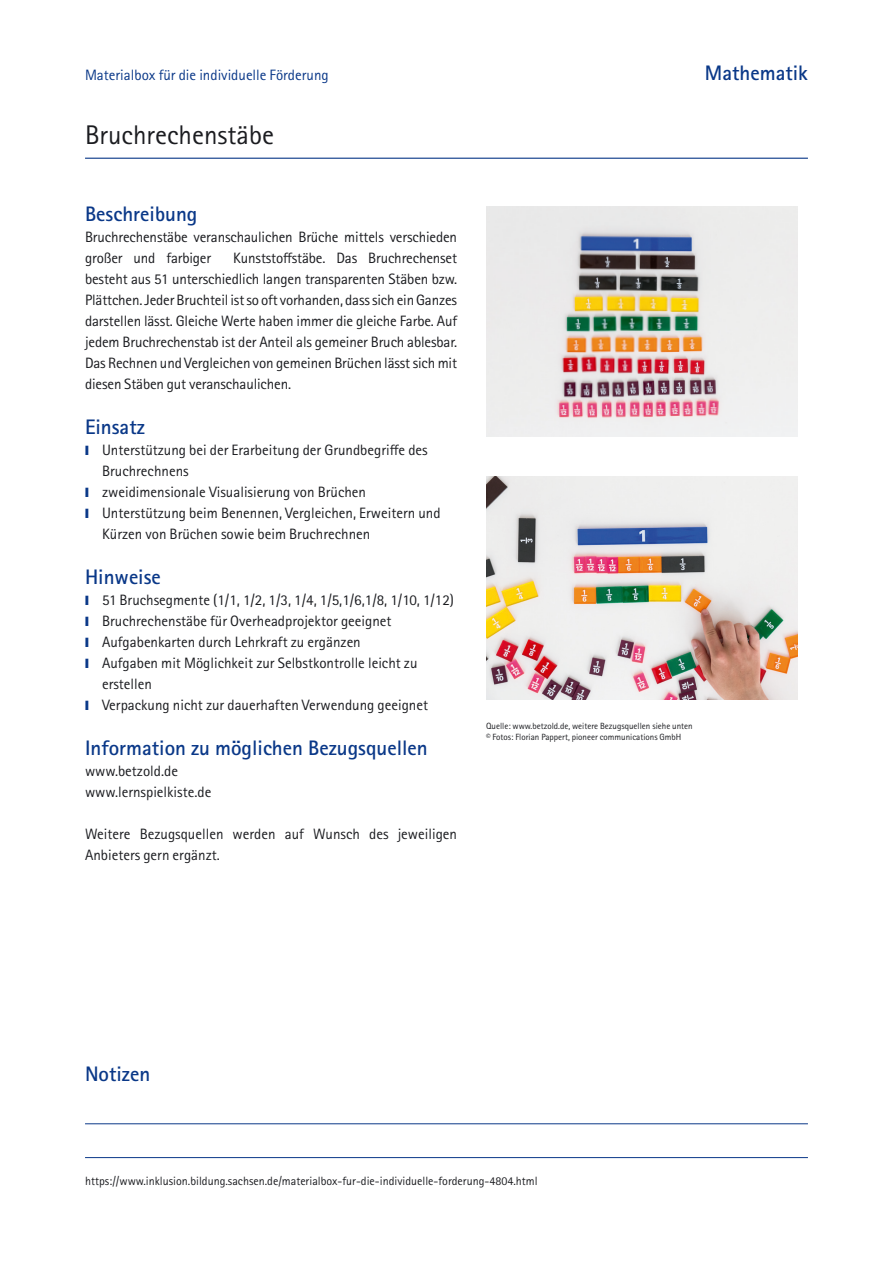
<style>
.page{position:relative;width:893px;height:1263px;background:#fff}
.page>*{position:absolute;margin:0;border:0;box-sizing:border-box;transform-origin:0 0}
.t1{font:27px "Rotis Sans Serif Pro";color:#1b1c20}
.t2{font:700 21px "Rotis Sans Serif Pro";color:#0a3888}
.t3{font:15px/21px "Rotis Sans Serif Pro";color:#1b1c20}
.t4{font:15px "Rotis Sans Serif Pro";color:#0a3888}
.t5{font:12px "Rotis Sans Serif Pro";color:#1b1c20}
.t6{font:9px/11.2px "Rotis Sans Serif Pro";color:#1b1c20}
.s1{color:#0a3888}
</style>
<div class="page">
<hr style="left:85px;top:1157px;width:723px;height:1px;background:#0a3888">
<hr style="left:85px;top:1123px;width:723px;height:1px;background:#0a3888">
<hr style="left:85px;top:158px;width:723px;height:1px;background:#0a3888">
<img style="left:486px;top:206px;width:311px;height:230px">
<img style="left:486px;top:476px;width:311px;height:224px">
<p class="t4" style="left:85px;top:66px;width:245px">Materialbox für die individuelle Förderung</p>
<h1 class="t1" style="left:85px;top:119px;width:190px">Bruchrechenstäbe</h1>
<h2 class="t2" style="left:85px;top:201px;width:114px">Beschreibung</h2>
<p class="t3" style="left:85px;top:226px;width:374px">Bruchrechenstäbe veranschaulichen Brüche mittels verschieden großer und farbiger</p>
<p class="t3" style="left:85px;top:247px;width:374px;text-align:justify;text-indent:148px">Kunststoffstäbe. Das Bruchrechenset besteht aus 51 unterschiedlich langen transparenten Stäben bzw.<br>Plättchen. Jeder Bruchteil ist so oft vorhanden, dass sich ein Ganzes darstellen lässt. Gleiche Werte haben immer die gleiche Farbe. Auf jedem Bruchrechenstab ist der Anteil als gemeiner Bruch ablesbar.<br>Das Rechnen und Vergleichen von gemeinen Brüchen lässt sich mit diesen Stäben gut veranschaulichen.</p>
<h2 class="t2" style="left:85px;top:414px;width:61px">Einsatz</h2>
<p class="t3" style="left:85px;top:439px;width:344px"><span class="s1">❙</span> Unterstützung bei der Erarbeitung der Grundbegriffe des</p>
<p class="t3" style="left:102px;top:460px;width:88px">Bruchrechnens</p>
<p class="t3" style="left:85px;top:481px;width:283px"><span class="s1">❙</span> zweidimensionale Visualisierung von Brüchen</p>
<p class="t3" style="left:85px;top:502px;width:357px"><span class="s1">❙</span> Unterstützung beim Benennen, Vergleichen, Erweitern und</p>
<p class="t3" style="left:102px;top:523px;width:270px">Kürzen von Brüchen sowie beim Bruchrechnen</p>
<h2 class="t2" style="left:85px;top:564px;width:77px">Hinweise</h2>
<p class="t3" style="left:85px;top:589px;width:371px"><span class="s1">❙</span> 51 Bruchsegmente (1/1, 1/2, 1/3, 1/4, 1/5,1/6,1/8, 1/10, 1/12)</p>
<p class="t3" style="left:85px;top:610px;width:308px"><span class="s1">❙</span> Bruchrechenstäbe für Overheadprojektor geeignet</p>
<p class="t3" style="left:85px;top:631px;width:277px"><span class="s1">❙</span> Aufgabenkarten durch Lehrkraft zu ergänzen</p>
<p class="t3" style="left:85px;top:652px;width:334px"><span class="s1">❙</span> Aufgaben mit Möglichkeit zur Selbstkontrolle leicht zu</p>
<p class="t3" style="left:102px;top:673px;width:51px">erstellen</p>
<p class="t3" style="left:85px;top:694px;width:345px"><span class="s1">❙</span> Verpackung nicht zur dauerhaften Verwendung geeignet</p>
<h2 class="t2" style="left:85px;top:735px;width:344px">Information zu möglichen Bezugsquellen</h2>
<p class="t3" style="left:85px;top:760px;width:128px">www.betzold.de www.lernspielkiste.de</p>
<p class="t3" style="left:85px;top:823px;width:374px">Weitere Bezugsquellen werden auf Wunsch des jeweiligen<br>Anbieters gern ergänzt.</p>
<h2 class="t2" style="left:705px;top:59px;width:105px">Mathematik</h2>
<p class="t6" style="left:486px;top:720px;width:208px">Quelle: www.betzold.de, weitere Bezugsquellen siehe unten © Fotos: Florian Pappert, pioneer communications GmbH</p>
<h2 class="t2" style="left:85px;top:1061px;width:67px">Notizen</h2>
<p class="t5" style="left:85px;top:1174px;width:454px">https://www.inklusion.bildung.sachsen.de/materialbox-fur-die-individuelle-forderung-4804.html</p>
</div>
